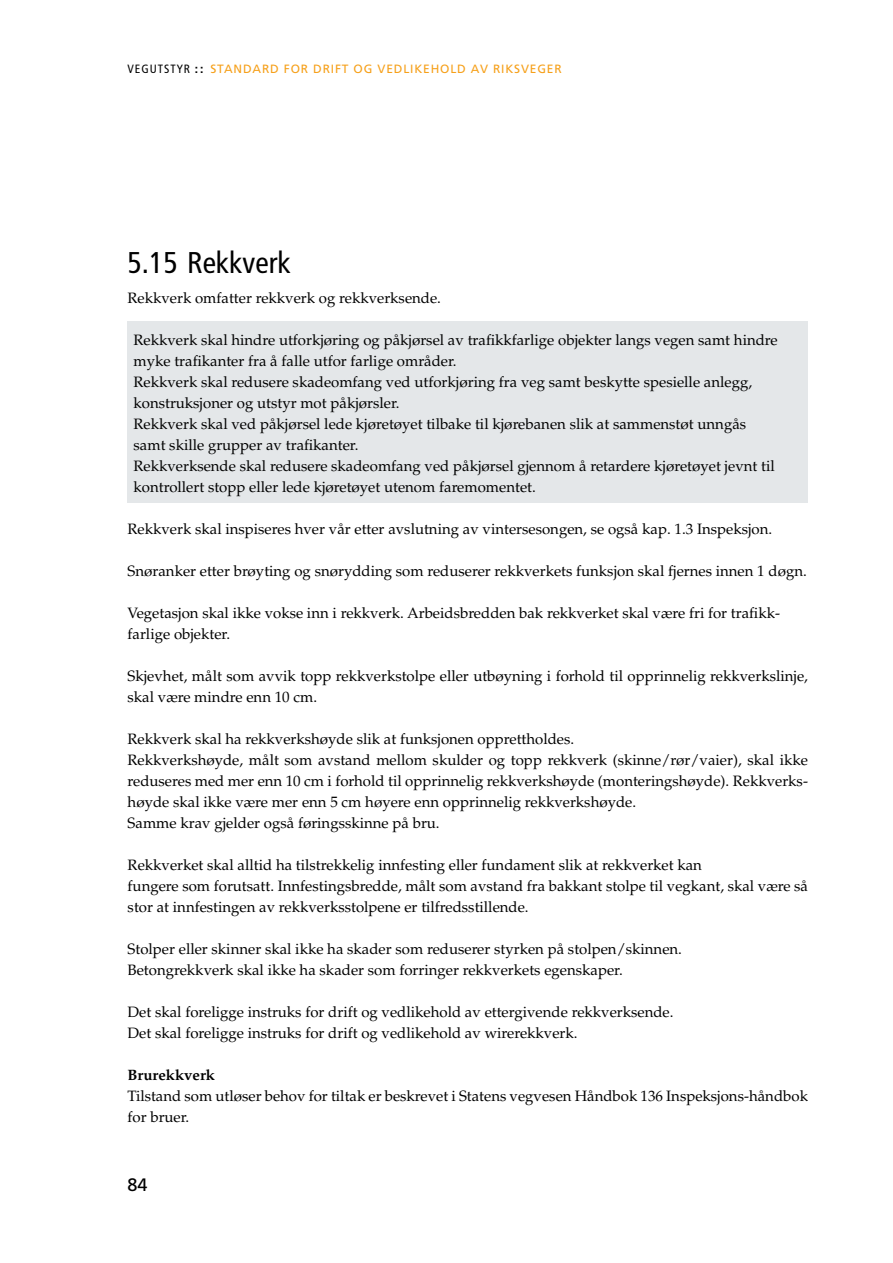
<style>
.page{position:relative;width:893px;height:1263px;background:#fff}
.page>*{position:absolute;margin:0;border:0;box-sizing:border-box;transform-origin:0 0}
.t1{font:condensed 30px "Frutiger LT Std";color:#000}
.t2{font:18px "Frutiger LT Std";color:#000}
.t3{font:15px/21px "Palatino LT Std";color:#000}
.t4{font:700 15px "Palatino LT Std";color:#000}
.t5{font:12px "Frutiger LT Std";letter-spacing:.07em;color:#f6a01a}
.s1{font-stretch:condensed;color:#000}
.s2{font-weight:700;color:#000}
</style>
<div class="page">
<div style="left:128px;top:321px;width:680px;height:181px;background:#e4e7e9"></div>
<p class="t5" style="left:128px;top:62px;width:436px"><span class="s1">VEGUTSTYR</span> <span class="s2">::</span> STANDARD FOR DRIFT OG VEDLIKEHOLD AV RIKSVEGER</p>
<h1 class="t1" style="left:128px;top:245px;width:165px">5.15 Rekkverk</h1>
<p class="t3" style="left:128px;top:288px;width:315px">Rekkverk omfatter rekkverk og rekkverksende.</p>
<p class="t3" style="left:134px;top:330px;width:646px">Rekkverk skal hindre utforkjøring og påkjørsel av trafikkfarlige objekter langs vegen samt hindre myke trafikanter fra å falle utfor farlige områder.<br>Rekkverk skal redusere skadeomfang ved utforkjøring fra veg samt beskytte spesielle anlegg, konstruksjoner og utstyr mot påkjørsler.<br>Rekkverk skal ved påkjørsel lede kjøretøyet tilbake til kjørebanen slik at sammenstøt unngås samt skille grupper av trafikanter.<br>Rekkverksende skal redusere skadeomfang ved påkjørsel gjennom å retardere kjøretøyet jevnt til kontrollert stopp eller lede kjøretøyet utenom faremomentet.</p>
<p class="t3" style="left:128px;top:519px;width:646px">Rekkverk skal inspiseres hver vår etter avslutning av vintersesongen, se også kap. 1.3 Inspeksjon.</p>
<p class="t3" style="left:128px;top:561px;width:681px">Snøranker etter brøyting og snørydding som reduserer rekkverkets funksjon skal fjernes innen 1 døgn.</p>
<p class="t3" style="left:128px;top:603px;width:654px">Vegetasjon skal ikke vokse inn i rekkverk. Arbeidsbredden bak rekkverket skal være fri for trafikk&shy;farlige objekter.</p>
<p class="t3" style="left:128px;top:666px;width:682px">Skjevhet, målt som avvik topp rekkverkstolpe eller utbøyning i forhold til opprinnelig rekkverkslinje, skal være mindre enn 10 cm.</p>
<p class="t3" style="left:128px;top:729px;width:682px">Rekkverk skal ha rekkverkshøyde slik at funksjonen opprettholdes.<br>Rekkverkshøyde, målt som avstand mellom skulder og topp rekkverk (skinne/rør/vaier), skal ikke reduseres med mer enn 10 cm i forhold til opprinnelig rekkverkshøyde (monteringshøyde). Rekkverks&shy;høyde skal ikke være mer enn 5 cm høyere enn opprinnelig rekkverkshøyde.<br>Samme krav gjelder også føringsskinne på bru.</p>
<p class="t3" style="left:128px;top:855px;width:682px">Rekkverket skal alltid ha tilstrekkelig innfesting eller fundament slik at rekkverket kan<br>fungere som forutsatt. Innfestingsbredde, målt som avstand fra bakkant stolpe til vegkant, skal være så stor at innfestingen av rekkverksstolpene er tilfredsstillende.</p>
<p class="t3" style="left:128px;top:939px;width:556px">Stolper eller skinner skal ikke ha skader som reduserer styrken på stolpen/skinnen.<br>Betongrekkverk skal ikke ha skader som forringer rekkverkets egenskaper.</p>
<p class="t3" style="left:128px;top:1002px;width:547px">Det skal foreligge instruks for drift og vedlikehold av ettergivende rekkverksende.<br>Det skal foreligge instruks for drift og vedlikehold av wirerekkverk.</p>
<p class="t4" style="left:128px;top:1066px;width:89px">Brurekkverk</p>
<p class="t3" style="left:128px;top:1086px;width:682px">Tilstand som utløser behov for tiltak er beskrevet i Statens vegvesen Håndbok 136 Inspeksjons-håndbok for bruer.</p>
<p class="t2" style="left:128px;top:1174px;width:22px">84</p>
</div>
